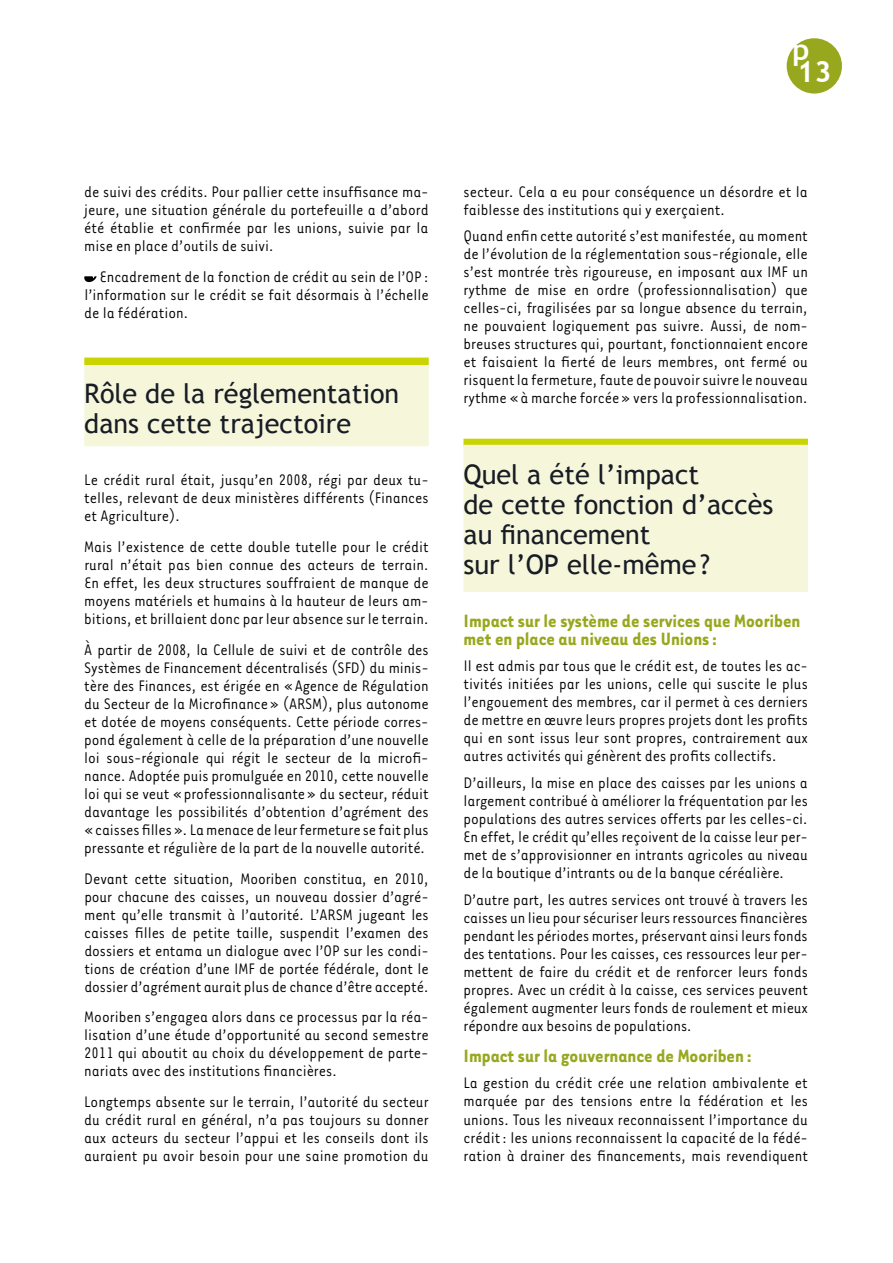
<style>
.page{position:relative;width:893px;height:1263px;background:#fff}
.page>*{position:absolute;margin:0;border:0;box-sizing:border-box;transform-origin:0 0}
.t1{font:700 29.25px/22.5px "Trebuchet MS";color:#fff}
.t2{font:27px/30px "Trebuchet MS";color:#181c25}
.t3{font:700 20.55px/18px "Tarzana Narrow";color:#98a81e}
.t4{font:17.55px/18px "Tarzana Narrow";color:#000;text-align:justify}
</style>
<div class="page">
<div style="left:84px;top:358px;width:345px;height:7px;background:#cad400"></div>
<div style="left:84px;top:365px;width:345px;height:81px;background:#f5f6da"></div>
<svg style="left:84px;top:276px;width:13px;height:6px"></svg>
<svg style="left:463px;top:439px;width:345px;height:6px;background:#cbd508"></svg>
<div style="left:463px;top:445px;width:345px;height:147px;background:#f5f6da"></div>
<div style="left:787px;top:38px;width:55px;height:56px;background:#98a81e;border-radius:50%"></div>
<h1 class="t1" style="left:792px;top:38px;width:41px">p<br>13</h1>
<p class="t4" style="left:84px;top:182px;width:346px">de suivi des crédits. Pour pallier cette insuffisance ma&shy;jeure, une situation générale du portefeuille a d’abord été établie et confirmée par les unions, suivie par la mise en place d’outils de suivi.</p>
<p class="t4" style="left:84px;top:267px;width:346px;text-indent:15px">Encadrement de la fonction de crédit au sein de l’OP : l’information sur le crédit se fait désormais à l’échelle de la fédération.</p>
<h2 class="t2" style="left:84px;top:379px;width:316px">Rôle de la réglementation dans cette trajectoire</h2>
<p class="t4" style="left:84px;top:470px;width:346px">Le crédit rural était, jusqu’en 2008, régi par deux tu&shy;telles, relevant de deux ministères différents (Finances et Agriculture).</p>
<p class="t4" style="left:84px;top:537px;width:346px">Mais l’existence de cette double tutelle pour le crédit rural n’était pas bien connue des acteurs de terrain.<br>En effet, les deux structures souffraient de manque de moyens matériels et humains à la hauteur de leurs am&shy;bitions, et brillaient donc par leur absence sur le terrain.</p>
<p class="t4" style="left:84px;top:640px;width:346px">à partir de 2008, la Cellule de suivi et de contrôle des Systèmes de Financement décentralisés (SFD) du minis&shy;tère des Finances, est érigée en «Agence de Régulation du Secteur de la Microfinance» (ARSM), plus autonome et dotée de moyens conséquents. Cette période corres&shy;pond également à celle de la préparation d’une nouvelle loi sous-régionale qui régit le secteur de la microfi&shy;nance. Adoptée puis promulguée en 2010, cette nouvelle loi qui se veut «professionnalisante» du secteur, réduit davantage les possibilités d’obtention d’agrément des «caissesfilles».Lamenace de leurfermeture se fait plus pressante et régulière de la part de la nouvelle autorité.</p>
<p class="t4" style="left:84px;top:868px;width:346px">Devant cette situation, Mooriben constitua, en 2010, pour chacune des caisses, un nouveau dossier d’agré&shy;ment qu’elle transmit à l’autorité. L’ARSM jugeant les caisses filles de petite taille, suspendit l’examen des dossiers et entama un dialogue avec l’OP sur les condi&shy;tions de création d’une IMF de portée fédérale, dont le dossier d’agrément aurait plus de chance d’être accepté.</p>
<p class="t4" style="left:84px;top:1007px;width:346px">Mooriben s’engagea alors dans ce processus par la réa&shy;lisation d’une étude d’opportunité au second semestre 2011 qui aboutit au choix du développement de parte&shy;nariats avec des institutions financières.</p>
<p class="t4" style="left:84px;top:1092px;width:346px">Longtemps absente sur le terrain, l’autorité du secteur du crédit rural en général, n’a pas toujours su donner aux acteurs du secteur l’appui et les conseils dont ils auraient pu avoir besoin pour une saine promotion du</p>
<p class="t4" style="left:463px;top:182px;width:346px">secteur. Cela a eu pour conséquence un désordre et la faiblesse des institutions qui y exerçaient.</p>
<p class="t4" style="left:463px;top:226px;width:346px">Quand enfin cette autorité s’estmanifestée, aumoment de l’évolution de la réglementation sous-régionale, elle s’est montrée très rigoureuse, en imposant aux IMF un rythme de mise en ordre (professionnalisation) que celles-ci, fragilisées par sa longue absence du terrain, ne pouvaient logiquement pas suivre. Aussi, de nom&shy;breuses structures qui, pourtant, fonctionnaient encore et faisaient la fierté de leurs membres, ont fermé ou risquentla fermeture,faute de pouvoirsuivre le nouveau rythme «àmarche forcée» versla professionnalisation.</p>
<h2 class="t2" style="left:463px;top:460px;width:312px">Quel a été l’impact<br>de cette fonction d’accès au financement<br>sur l’OP elle-même?</h2>
<p class="t3" style="left:463px;top:610px;width:338px">Impact sur le système de services que Mooriben met en place au niveau des Unions:</p>
<p class="t4" style="left:463px;top:656px;width:346px">Il est admis par tous que le crédit est, de toutes les ac&shy;tivités initiées par les unions, celle qui suscite le plus l’engouement des membres, car il permet à ces derniers de mettre en œuvre leurs propres projets dont les profits qui en sont issus leur sont propres, contrairement aux autres activités qui génèrent des profits collectifs.</p>
<p class="t4" style="left:463px;top:773px;width:346px">D’ailleurs, la mise en place des caisses par les unions a largement contribué à améliorer la fréquentation par les populations des autres services offerts par les celles-ci.<br>En effet, le crédit qu’ellesreçoivent de la caisse leur per&shy;met de s’approvisionner en intrants agricoles au niveau de la boutique d’intrants ou de la banque céréalière.</p>
<p class="t4" style="left:463px;top:890px;width:346px">D’autre part, les autres services ont trouvé à travers les caisses un lieu poursécuriserleursressources financières pendantles périodesmortes, préservant ainsi leursfonds des tentations. Pour les caisses, ces ressources leur per&shy;mettent de faire du crédit et de renforcer leurs fonds propres. Avec un crédit à la caisse, ces services peuvent également augmenter leurs fonds de roulement et mieux répondre aux besoins de populations.</p>
<p class="t3" style="left:463px;top:1045px;width:290px">Impact sur la gouvernance de Mooriben :</p>
<p class="t4" style="left:463px;top:1073px;width:346px">La gestion du crédit crée une relation ambivalente et marquée par des tensions entre la fédération et les unions. Tous les niveaux reconnaissent l’importance du crédit: les unions reconnaissent la capacité de la fédé&shy;ration à drainer des financements, mais revendiquent</p>
</div>
